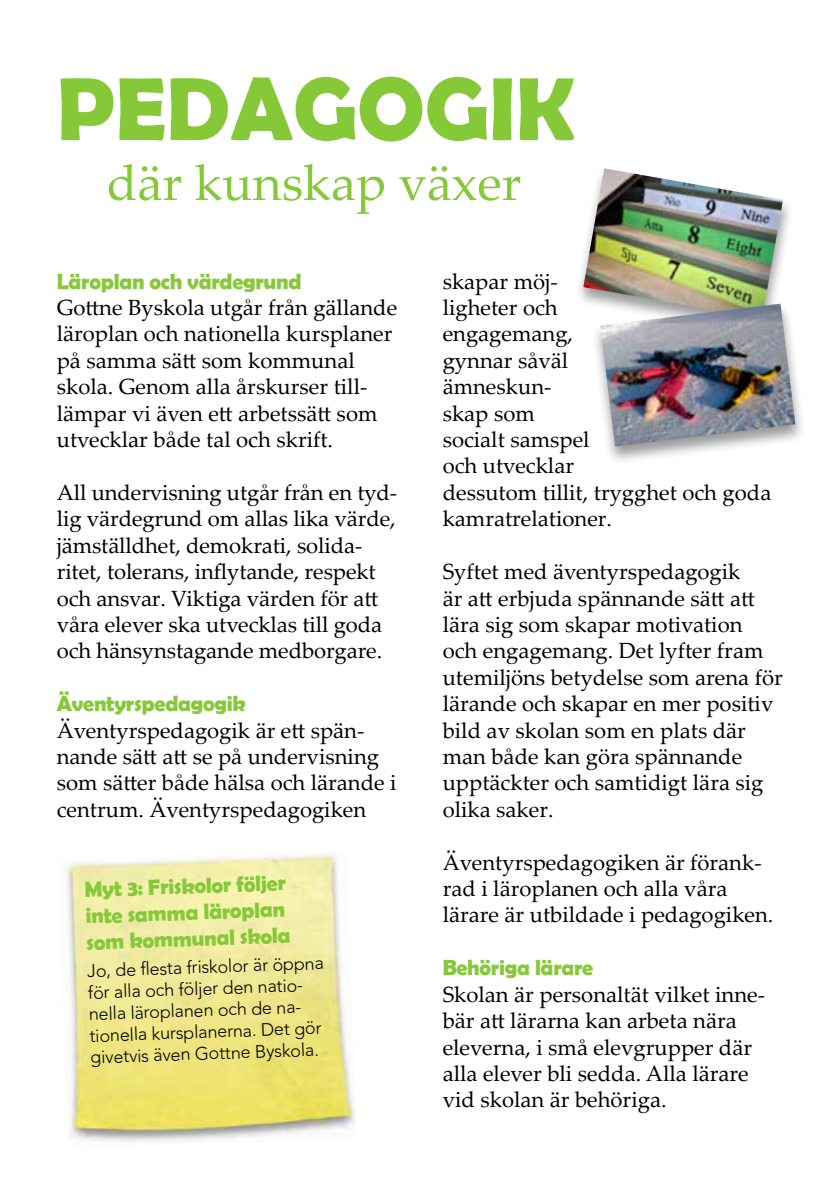
<style>
.page{position:relative;width:840px;height:1191px;background:#fff}
.page>*{position:absolute;margin:0;border:0;box-sizing:border-box;transform-origin:0 0}
.t1{font:700 90px "Berlin Sans FB Demi";color:#85c939}
.t2{font:50px "Palatino Linotype";color:#85c939}
.t3{font:22px/26.4px "Palatino Linotype";color:#000}
.t4{font:700 22px/26.4px "Berlin Sans FB Demi";letter-spacing:-.01em;color:#85c939}
.t5{font:300 18px/21.6px "Avenir LT Std";color:#000}
</style>
<div class="page">
<img style="left:64px;top:852px;width:291px;height:290px">
<div style="left:573px;top:167px;width:220px;height:170px;background:#000;opacity:.4"></div>
<img style="left:583px;top:168px;width:199px;height:150px">
<div style="left:590px;top:302px;width:216px;height:163px;background:#000;opacity:.4"></div>
<img style="left:600px;top:303px;width:194px;height:143px">
<h1 class="t1" style="left:57px;top:57px;width:519px">PEDAGOGIK</h1>
<h2 class="t2" style="left:107px;top:147px;width:416px">där kunskap växer</h2>
<p class="t4" style="left:57px;top:267px;width:246px">Läroplan och värdegrund</p>
<p class="t3" style="left:57px;top:293px;width:342px">Gottne Byskola utgår från gällande läroplan och nationella kursplaner på samma sätt som kommunal skola. Genom alla årskurser til - lämpar vi även ett arbetssätt som utvecklar både tal och skrift.</p>
<p class="t3" style="left:57px;top:478px;width:342px">All undervisning utgår från en tyd&shy;lig värdegrund om allas lika värde, jämställdhet, demokrati, solida&shy;ritet, tolerans, inflytande, respekt och ansvar. Viktiga värden för att våra elever ska utvecklas till goda och hänsynstagande medborgare.</p>
<p class="t4" style="left:57px;top:690px;width:190px">Äventyrspedagogik</p>
<p class="t3" style="left:57px;top:716px;width:341px">Äventyrspedagogik är ett spän&shy;nande sätt att se på undervisning som sätter både hälsa och lärande i centrum. Äventyrspedagogiken</p>
<p class="t4" style="left:84px;top:876px;width:206px;rotate:-2deg">Myt 3: Friskolor följer inte samma läroplan som kommunal skola</p>
<p class="t5" style="left:87px;top:960px;width:238px;rotate:-2deg">Jo, de fl esta friskolor är öppna för alla och följer den natio&shy;nella läroplanen och de na&shy;tionella kursplanerna. Det gör givetvis även Gottne Byskola.</p>
<p class="t3" style="left:442px;top:267px;width:330px">skapar möj-<br>ligheter och<br>engagemang,<br>gynnar såväl<br>ämneskun-<br>skap som<br>socialt samspel<br>och utvecklar<br>dessutom tillit, trygghet och goda kamratrelationer.</p>
<p class="t3" style="left:442px;top:557px;width:341px">Syftet med äventyrspedagogik<br>är att erbjuda spännande sätt att lära sig som skapar motivation<br>och engagemang. Det lyfter fram utemiljöns betydelse som arena för lärande och skapar en mer positiv bild av skolan som en plats där man både kan göra spännande upptäckter och samtidigt lära sig olika saker.</p>
<p class="t3" style="left:442px;top:848px;width:332px">Äventyrspedagogiken är förank&shy;rad i läroplanen och alla våra lärare är utbildade i pedagogiken.</p>
<p class="t4" style="left:442px;top:954px;width:152px">Behöriga lärare</p>
<p class="t3" style="left:442px;top:980px;width:324px">Skolan är personaltät vilket inne&shy;bär att lärarna kan arbeta nära eleverna, i små elevgrupper där alla elever bli sedda. Alla lärare vid skolan är behöriga.</p>
</div>
